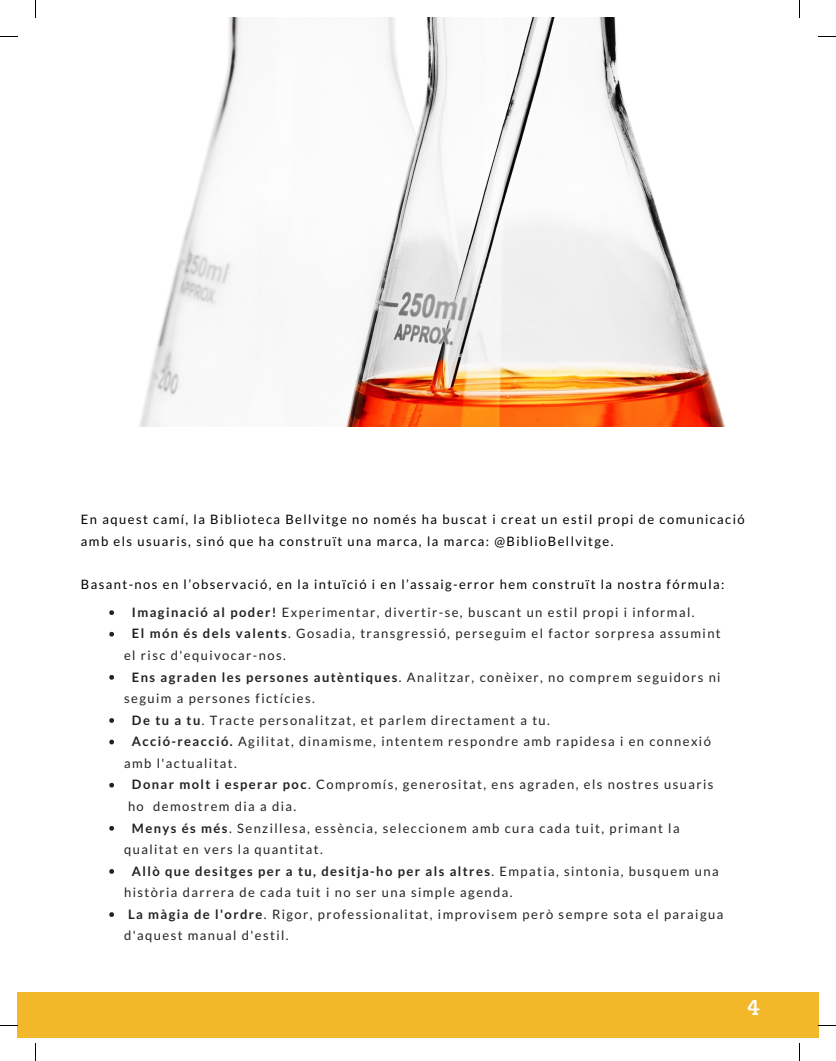
<style>
.page{position:relative;width:836px;height:1061px;background:#fff}
.page>*{position:absolute;margin:0;border:0;box-sizing:border-box;transform-origin:0 0}
.t1{font:20.75px "Coustard";color:#fff}
.t2{font:13px "Lato";letter-spacing:.11em;color:#222}
.t3{font:13px/21.5px "Lato";letter-spacing:.11em;color:#000}
.t4{font:700 13px "Lato";letter-spacing:.11em;color:#222}
.s1{font-weight:700}
.s2{font-weight:400}
</style>
<div class="page">
<img style="left:139px;top:18px;width:586px;height:409px">
<div style="left:17px;top:992px;width:801px;height:46px;background:#f3b82a"></div>
<svg style="left:109px;top:610px;width:5px;height:5px"></svg>
<svg style="left:109px;top:632px;width:5px;height:4px"></svg>
<svg style="left:109px;top:675px;width:5px;height:5px"></svg>
<svg style="left:109px;top:718px;width:5px;height:5px"></svg>
<svg style="left:109px;top:740px;width:5px;height:4px"></svg>
<svg style="left:109px;top:783px;width:5px;height:4px"></svg>
<svg style="left:109px;top:826px;width:5px;height:5px"></svg>
<svg style="left:109px;top:869px;width:5px;height:5px"></svg>
<svg style="left:109px;top:912px;width:5px;height:5px"></svg>
<svg style="left:35px;top:0;width:1px;height:18px"></svg>
<svg style="left:0;top:36px;width:17px;height:1px"></svg>
<svg style="left:799px;top:0;width:1px;height:18px"></svg>
<svg style="left:818px;top:36px;width:18px;height:1px"></svg>
<svg style="left:799px;top:1043px;width:1px;height:18px"></svg>
<svg style="left:818px;top:1025px;width:18px;height:1px"></svg>
<svg style="left:35px;top:1043px;width:1px;height:18px"></svg>
<svg style="left:0;top:1025px;width:17px;height:1px"></svg>
<p class="t3" style="left:81px;top:508px;width:665px">En aquest camí, la Biblioteca Bellvitge no només ha buscat i creat un estil propi de comunicació amb els usuaris, sinó que ha construït una marca, la marca: @BiblioBellvitge.</p>
<p class="t3" style="left:81px;top:573px;width:645px">Basant-nos en l’observació, en la intuïció i en l’assaig-error hem construït la nostra fórmula:</p>
<p class="t2" style="left:132px;top:604px;width:564px"><span class="s1">Imaginació al poder!</span> Experimentar, divertir-se, buscant un estil propi i informal.</p>
<p class="t2" style="left:132px;top:626px;width:590px"><span class="s1">El món és dels valents</span>. Gosadia, transgressió, perseguim el factor sorpresa assumint</p>
<p class="t2" style="left:124px;top:647px;width:163px">el risc d'equivocar-nos.</p>
<p class="t2" style="left:132px;top:669px;width:590px"><span class="s1">Ens agraden les persones autèntiques</span>. Analitzar, conèixer, no comprem seguidors ni</p>
<p class="t2" style="left:124px;top:690px;width:192px">seguim a persones fictícies.</p>
<p class="t2" style="left:132px;top:712px;width:419px"><span class="s1">De tu a tu</span>. Tracte personalitzat, et parlem directament a tu.</p>
<p class="t2" style="left:132px;top:733px;width:580px"><span class="s1">Acció-reacció.</span> Agilitat, dinamisme, intentem respondre amb rapidesa i en connexió</p>
<p class="t2" style="left:124px;top:755px;width:114px">amb l'actualitat.</p>
<p class="t2" style="left:132px;top:776px;width:583px"><span class="s1">Donar molt i esperar poc</span>. Compromís, generositat, ens agraden, els nostres usuaris</p>
<p class="t2" style="left:128px;top:798px;width:170px">ho demostrem dia a dia.</p>
<p class="t2" style="left:132px;top:820px;width:549px"><span class="s1">Menys és més</span>. Senzillesa, essència, seleccionem amb cura cada tuit, primant la</p>
<p class="t2" style="left:124px;top:841px;width:200px">qualitat en vers la quantitat.</p>
<p class="t4" style="left:132px;top:863px;width:588px">Allò que desitges per a tu, desitja-ho per als altres<span class="s2">. Empatia, sintonia, busquem una</span></p>
<p class="t2" style="left:124px;top:884px;width:390px">història darrera de cada tuit i no ser una simple agenda.</p>
<p class="t2" style="left:128px;top:906px;width:597px"><span class="s1">La màgia de l'ordre</span>. Rigor, professionalitat, improvisem però sempre sota el paraigua</p>
<p class="t2" style="left:124px;top:927px;width:166px">d'aquest manual d'estil.</p>
<h1 class="t1" style="left:747px;top:994px;width:14px">4</h1>
</div>
